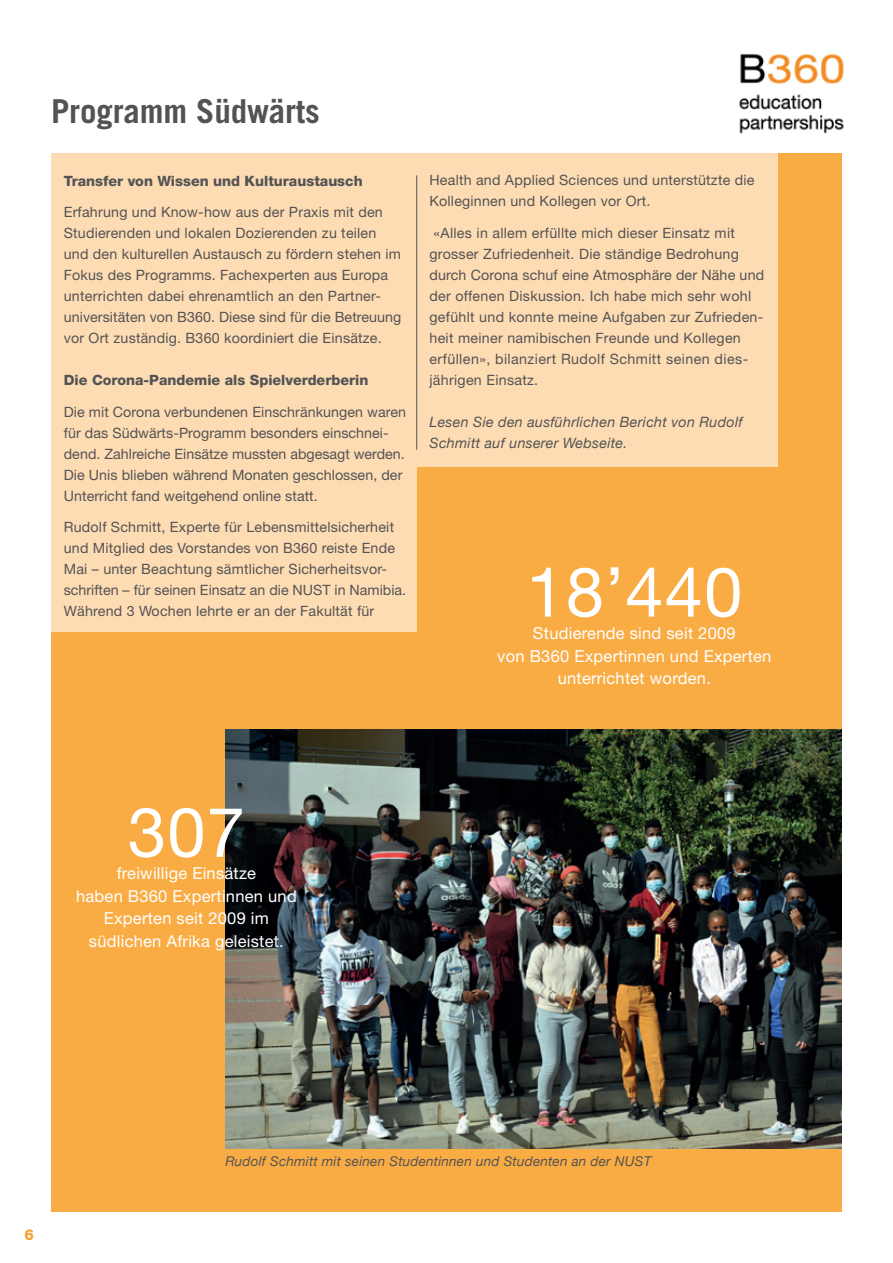
<style>
.page{position:relative;width:893px;height:1263px;background:#fff}
.page>*{position:absolute;margin:0;border:0;box-sizing:border-box;transform-origin:0 0}
.t1{font:69px "Helvetica Neue";letter-spacing:.015em;color:#fff}
.t2{font:700 33px "Trade Gothic";letter-spacing:-.005em;color:#535355}
.t3{font:16.5px/22.5px "Helvetica Neue";letter-spacing:.015em;color:#fff;text-align:center}
.t4{font:800 15px "Helvetica Neue";color:#f9a22b}
.t5{font:14.25px/21px "Helvetica Neue";letter-spacing:.015em;color:#535355}
.t6{font:800 14.25px "Helvetica Neue";color:#535355}
.t7{font:italic 14.25px/21px "Helvetica Neue";letter-spacing:.02em;color:#535355}
.t8{font:italic 13.5px "Helvetica Neue";letter-spacing:.015em;color:#535355}
</style>
<div class="page">
<div style="left:51px;top:153px;width:791px;height:1059px;background:#faac44"></div>
<div style="left:51px;top:153px;width:366px;height:478px;background:#fedcb3"></div>
<img style="left:225px;top:729px;width:617px;height:419px">
<img style="left:739px;top:53px;width:105px;height:81px">
<div style="left:417px;top:153px;width:361px;height:314px;background:#fedcb3"></div>
<hr style="left:416px;top:175px;width:1px;height:275px;background:#535355">
<h2 class="t2" style="left:51px;top:90px;width:270px">Programm Südwärts</h2>
<p class="t6" style="left:64px;top:172px;width:300px">Transfer von Wissen und Kulturaustausch</p>
<p class="t5" style="left:64px;top:201px;width:339px">Erfahrung und Know-how aus der Praxis mit den Studierenden und lokalen Dozierenden zu teilen und den kulturellen Austausch zu fördern stehen im Fokus des Programms. Fachexperten aus Europa unterrichten dabei ehrenamtlich an den Partner&shy;universitäten von B360. Diese sind für die Betreuung vor Ort zuständig. B360 koordiniert die Einsätze.</p>
<p class="t6" style="left:64px;top:372px;width:306px">Die Corona-Pandemie als Spielverderberin</p>
<p class="t5" style="left:64px;top:401px;width:344px">Die mit Corona verbundenen Einschränkungen waren für das Südwärts-Programm besonders einschnei&shy;dend. Zahlreiche Einsätze mussten abgesagt werden.<br>Die Unis blieben während Monaten geschlossen, der Unterricht fand weitgehend online statt.</p>
<p class="t5" style="left:64px;top:516px;width:344px">Rudolf Schmitt, Experte für Lebensmittelsicherheit und Mitglied des Vorstandes von B360 reiste Ende Mai – unter Beachtung sämtlicher Sicherheitsvor&shy;schriften – für seinen Einsatz an die NUST in Namibia.<br>Während 3 Wochen lehrte er an der Fakultät für</p>
<p class="t5" style="left:429px;top:170px;width:326px">Health and Applied Sciences und unterstützte die<br>Kolleginnen und Kollegen vor Ort.</p>
<p class="t5" style="left:429px;top:222px;width:336px">«Alles in allem erfüllte mich dieser Einsatz mit grosser Zufriedenheit. Die ständige Bedrohung durch Corona schuf eine Atmosphäre der Nähe und der offenen Diskussion. Ich habe mich sehr wohl gefühlt und konnte meine Aufgaben zur Zufrieden&shy;heit meiner namibischen Freunde und Kollegen erfüllen», bilanziert Rudolf Schmitt seinen dies&shy;jährigen Einsatz.</p>
<p class="t7" style="left:429px;top:412px;width:315px">Lesen Sie den ausführlichen Bericht von Rudolf<br>Schmitt auf unserer Webseite.</p>
<h1 class="t1" style="left:526px;top:551px;width:218px">18’440</h1>
<p class="t3" style="left:497px;top:622px;width:276px">Studierende sind seit 2009<br>von B360 Expertinnen und Experten unterrichtet worden.</p>
<h1 class="t1" style="left:128px;top:791px;width:119px">307</h1>
<p class="t3" style="left:76px;top:862px;width:222px">freiwillige Einsätze<br>haben B360 Expertinnen und<br>Experten seit 2009 im südlichen Afrika geleistet.</p>
<p class="t4" style="left:25px;top:1226px;width:11px">6</p>
<p class="t8" style="left:225px;top:1151px;width:428px">Rudolf Schmitt mit seinen Studentinnen und Studenten an der NUST</p>
</div>
